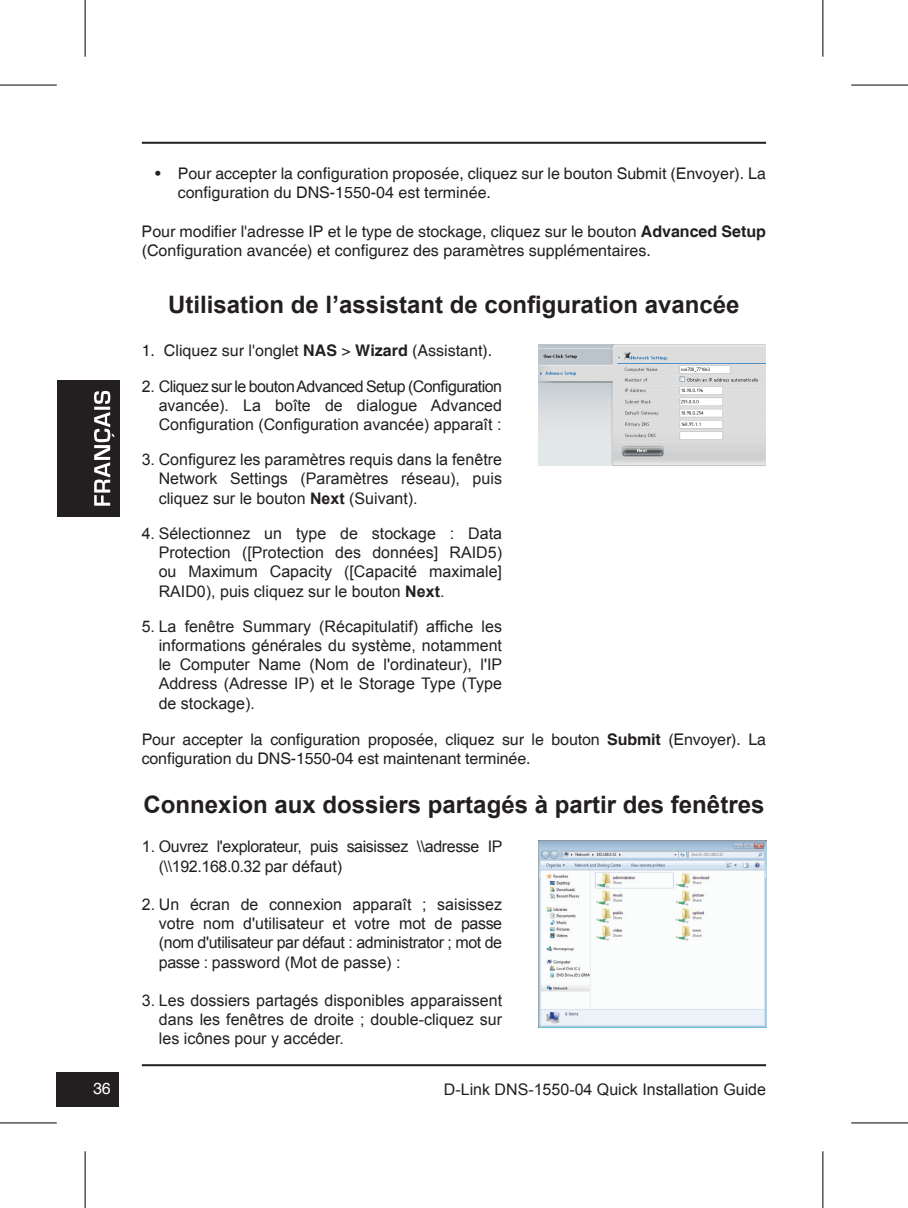
<style>
.page{position:relative;width:908px;height:1208px;background:#fff}
.page>*{position:absolute;margin:0;border:0;box-sizing:border-box;transform-origin:0 0}
.t1{font:700 24px "Arial";color:#231f20}
.t2{font:16px/19.2px "Arial";color:#231f20;text-align:justify}
.t3{font:16px/19.2px "Helvetica";color:#231f20}
.t4{font:16px/19.2px "Arial";letter-spacing:-.025em;color:#231f20}
.t5{font:16px "Helvetica";color:#fff}
.s1{font-weight:700}
</style>
<div class="page">
<hr style="left:142px;top:142px;width:623px;height:2px;background:#231f20">
<hr style="left:142px;top:1064px;width:623px;height:2px;background:#231f20">
<div style="left:57px;top:1072px;width:62px;height:34px;background:#231f20"></div>
<div style="left:57px;top:380px;width:62px;height:136px;background:#231f20"></div>
<svg style="left:94px;top:391px;width:21px;height:115px"></svg>
<img style="left:538px;top:345px;width:227px;height:121px">
<img style="left:538px;top:840px;width:228px;height:187px">
<hr style="left:0;top:85px;width:57px;height:1px;background:#000">
<hr style="left:850px;top:85px;width:57px;height:1px;background:#000">
<hr style="left:0;top:1122px;width:57px;height:1px;background:#000">
<hr style="left:850px;top:1122px;width:57px;height:1px;background:#000">
<hr style="left:85px;top:0;width:1px;height:57px;background:#000">
<hr style="left:85px;top:1151px;width:1px;height:57px;background:#000">
<hr style="left:822px;top:0;width:1px;height:57px;background:#000">
<hr style="left:822px;top:1151px;width:1px;height:57px;background:#000">
<p class="t3" style="left:178px;top:164px;width:589px;text-indent:-23px">• Pour accepter la configuration proposée, cliquez sur le bouton Submit (Envoyer). La configuration du DNS-1550-04 est terminée.</p>
<p class="t3" style="left:142px;top:222px;width:625px">Pour modifier l'adresse IP et le type de stockage, cliquez sur le bouton <span class="s1">Advanced Setup </span>(Configuration avancée) et configurez des paramètres supplémentaires.</p>
<h1 class="t1" style="left:168px;top:288px;width:572px">Utilisation de l’assistant de configuration avancée</h1>
<p class="t3" style="left:142px;top:342px;width:352px">1. Cliquez sur l'onglet <span class="s1">NAS</span> &gt; <span class="s1">Wizard</span> (Assistant).</p>
<p class="t2" style="left:159px;top:376px;width:344px;text-indent:-17px">2. Cliquez sur le bouton Advanced Setup (Configuration avancée). La boîte de dialogue Advanced Configuration (Configuration avancée) apparaît :</p>
<p class="t2" style="left:159px;top:450px;width:344px;text-indent:-17px">3. Configurez les paramètres requis dans la fenêtre Network Settings (Paramètres réseau), puis cliquez sur le bouton <span class="s1">Next</span> (Suivant).</p>
<p class="t2" style="left:159px;top:524px;width:344px;text-indent:-17px">4. Sélectionnez un type de stockage : Data Protection ([Protection des données] RAID5) ou Maximum Capacity ([Capacité maximale] RAID0), puis cliquez sur le bouton <span class="s1">Next</span>.</p>
<p class="t2" style="left:159px;top:616px;width:345px;text-indent:-17px">5. La fenêtre Summary (Récapitulatif) affiche les informations générales du système, notamment le Computer Name (Nom de l'ordinateur), l'IP Address (Adresse IP) et le Storage Type (Type de stockage).</p>
<p class="t3" style="left:142px;top:730px;width:625px">Pour accepter la configuration proposée, cliquez sur le bouton <span class="s1">Submit</span> (Envoyer). La configuration du DNS-1550-04 est maintenant terminée.</p>
<h1 class="t1" style="left:143px;top:789px;width:622px">Connexion aux dossiers partagés à partir des fenêtres</h1>
<p class="t4" style="left:159px;top:837px;width:345px;text-indent:-17px">1. Ouvrez l'explorateur, puis saisissez \\adresse IP (\\192.168.0.32 par défaut)</p>
<p class="t2" style="left:159px;top:895px;width:344px;text-indent:-17px">2. Un écran de connexion apparaît ; saisissez votre nom d'utilisateur et votre mot de passe (nom d'utilisateur par défaut : administrator ; mot de passe : password (Mot de passe) :</p>
<p class="t2" style="left:159px;top:991px;width:344px;text-indent:-17px">3. Les dossiers partagés disponibles apparaissent dans les fenêtres de droite ; double-cliquez sur les icônes pour y accéder.</p>
<p class="t5" style="left:93px;top:1079px;width:19px">36</p>
<p class="t2" style="left:443px;top:1079px;width:323px">D-Link DNS-1550-04 Quick Installation Guide</p>
</div>
